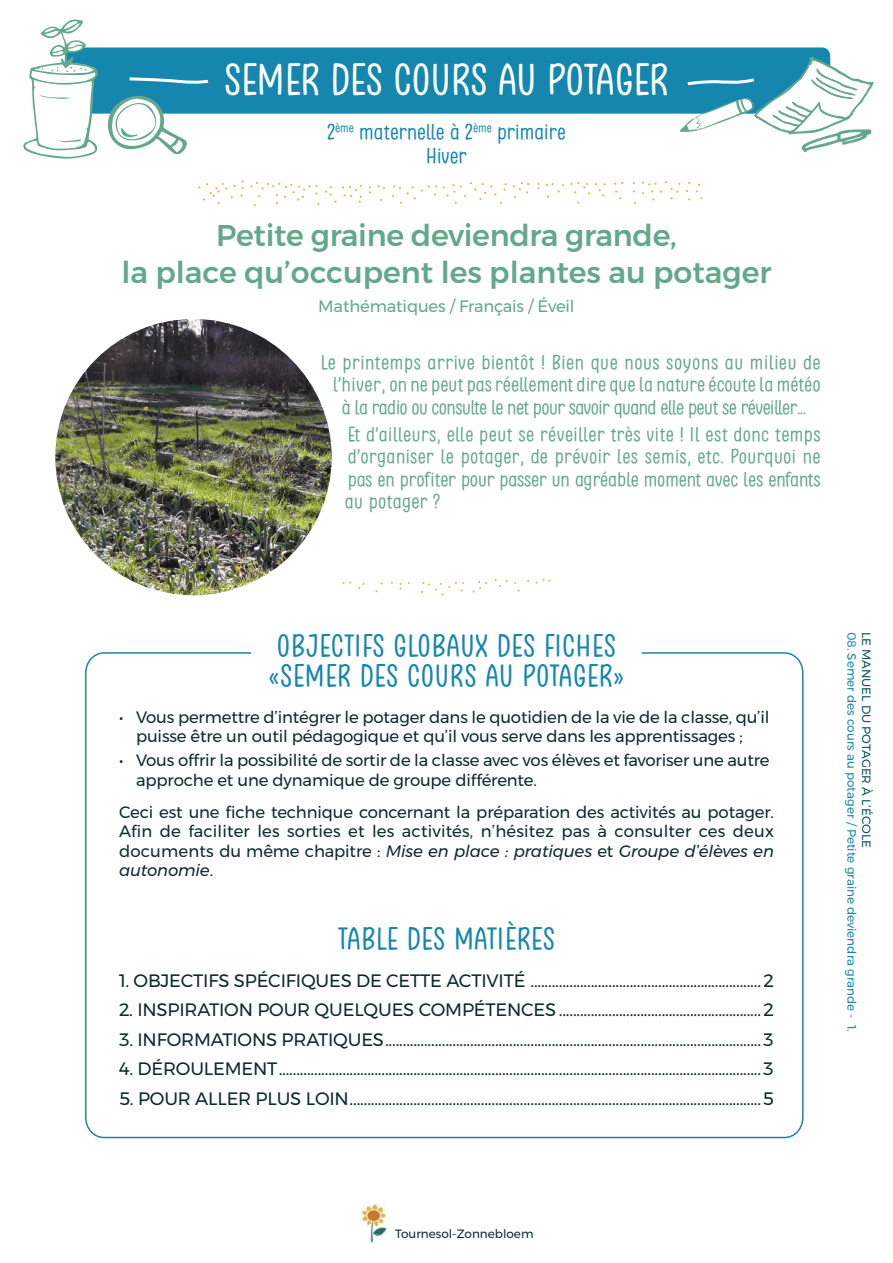
<style>
.page{position:relative;width:893px;height:1263px;background:#fff}
.page>*{position:absolute;margin:0;border:0;box-sizing:border-box;transform-origin:0 0}
.t1{font:42px "Clambake October Six";color:#fff}
.t2{font:500 30px/37.5px "Montserrat";letter-spacing:-.005em;color:#63a88a;text-align:center}
.t3{font:30px/30px "Clambake October Six";letter-spacing:.02em;color:#1587af}
.t4{font:21px/24px "Clambake October Six";color:#1587af;text-align:center}
.t5{font:19.5px/22.5px "Clambake October Six";letter-spacing:-.01em;color:#63a88a;text-align:justify}
.t6{font:19.5px "Clambake October Six";letter-spacing:-.03em;color:#63a88a}
.t7{font:19.5px "Clambake October Six";letter-spacing:.03em;color:#63a88a}
.t8{font:18px "Montserrat";letter-spacing:-.01em;color:#0c2b2e}
.t9{font:16.5px/19.5px "Montserrat";letter-spacing:-.01em;color:#0c2b2e;text-align:center}
.t10{font:16.5px "Montserrat";letter-spacing:-.01em;color:#63a88a}
.t11{font:12px "Montserrat";color:#1587af}
.t12{font:12px "Montserrat";color:#0a5650}
.t13{font:12px "Montserrat";color:#0c2b2e}
.s1{font-style:italic}
</style>
<div class="page">
<svg style="left:571px;top:182px;width:35px;height:14px"></svg>
<svg style="left:642px;top:181px;width:38px;height:19px"></svg>
<svg style="left:696px;top:184px;width:7px;height:15px"></svg>
<svg style="left:614px;top:182px;width:9px;height:17px"></svg>
<svg style="left:546px;top:183px;width:18px;height:15px"></svg>
<svg style="left:513px;top:182px;width:16px;height:16px"></svg>
<svg style="left:250px;top:182px;width:112px;height:24px"></svg>
<svg style="left:198px;top:180px;width:46px;height:24px"></svg>
<svg style="left:392px;top:185px;width:45px;height:19px"></svg>
<svg style="left:443px;top:182px;width:64px;height:22px"></svg>
<svg style="left:495px;top:579px;width:13px;height:8px"></svg>
<svg style="left:536px;top:579px;width:14px;height:5px"></svg>
<svg style="left:358px;top:583px;width:7px;height:6px"></svg>
<svg style="left:473px;top:581px;width:14px;height:11px"></svg>
<svg style="left:421px;top:582px;width:43px;height:13px"></svg>
<img style="left:361px;top:1203px;width:26px;height:39px">
<div style="left:65px;top:47px;width:765px;height:67px;background:#1587af;border-radius:9px"></div>
<svg style="left:129px;top:77px;width:80px;height:7px"></svg>
<svg style="left:23px;top:19px;width:76px;height:140px"></svg>
<img style="left:55px;top:319px;width:277px;height:276px;border-radius:138px">
<svg style="left:680px;top:57px;width:194px;height:96px"></svg>
<svg style="left:105px;top:96px;width:82px;height:59px"></svg>
<h1 class="t1" style="left:224px;top:55px;width:446px">SEMER DES COURS AU POTAGER</h1>
<p class="t4" style="left:327px;top:120px;width:240px">2<sup>ème</sup> maternelle à 2<sup>ème</sup> primaire<br>Hiver</p>
<h2 class="t2" style="left:121px;top:216px;width:652px">Petite graine deviendra grande,<br>la place qu’occupent les plantes au potager</h2>
<p class="t10" style="left:318px;top:293px;width:258px">Mathématiques / Français / Éveil</p>
<p class="t7" style="left:321px;top:351px;width:501px">Le printemps arrive bientôt ! Bien que nous soyons au milieu de</p>
<p class="t5" style="left:333px;top:374px;width:489px">l’hiver, on ne peut pas réellement dire que la nature écoute la météo</p>
<p class="t6" style="left:342px;top:396px;width:466px">à la radio ou consulte le net pour savoir quand elle peut se réveiller...</p>
<p class="t5" style="left:345px;top:423px;width:477px">Et d’ailleurs, elle peut se réveiller très vite ! Il est donc temps d’organiser le potager, de prévoir les semis, etc. Pourquoi ne pas en profiter pour passer un agréable moment avec les enfants au potager ?</p>
<h2 class="t3" style="left:268px;top:631px;width:358px">OBJECTIFS GLOBAUX DES FICHES «SEMER DES COURS AU POTAGER»</h2>
<p class="t9" style="left:119px;top:707px;width:652px">• Vous permettre d’intégrer le potager dans le quotidien de la vie de la classe, qu’il puisse être un outil pédagogique et qu’il vous serve dans les apprentissages ;</p>
<p class="t9" style="left:136px;top:750px;width:635px;text-align:left;text-indent:-17px">• Vous offrir la possibilité de sortir de la classe avec vos élèves et favoriser une autre approche et une dynamique de groupe différente.</p>
<p class="t9" style="left:119px;top:802px;width:656px;text-align:justify">Ceci est une fiche technique concernant la préparation des activités au potager.<br>Afin de faciliter les sorties et les activités, n’hésitez pas à consulter ces deux documents du même chapitre : <span class="s1">Mise en place : pratiques</span> et <span class="s1">Groupe d’élèves en autonomie</span>.</p>
<h2 class="t3" style="left:338px;top:924px;width:219px">TABLE DES MATIÈRES</h2>
<p class="t8" style="left:119px;top:967px;width:656px">1. OBJECTIFS SPÉCIFIQUES DE CETTE ACTIVITÉ .................................................................2</p>
<p class="t8" style="left:119px;top:996px;width:656px">2. INSPIRATION POUR QUELQUES COMPÉTENCES.........................................................2</p>
<p class="t8" style="left:119px;top:1026px;width:656px">3. INFORMATIONS PRATIQUES..........................................................................................................3</p>
<p class="t8" style="left:119px;top:1055px;width:656px">4. DÉROULEMENT........................................................................................................................................3</p>
<p class="t8" style="left:119px;top:1085px;width:656px">5. POUR ALLER PLUS LOIN....................................................................................................................5</p>
<p class="t11" style="left:861px;top:631px;width:402px;rotate:90deg">08. Semer des cours au potager / Petite graine deviendra grande - 1.</p>
<p class="t12" style="left:876px;top:631px;width:218px;rotate:90deg">LE MANUEL DU POTAGER À L’ÉCOLE</p>
<p class="t13" style="left:395px;top:1225px;width:140px">Tournesol-Zonnebloem</p>
</div>
